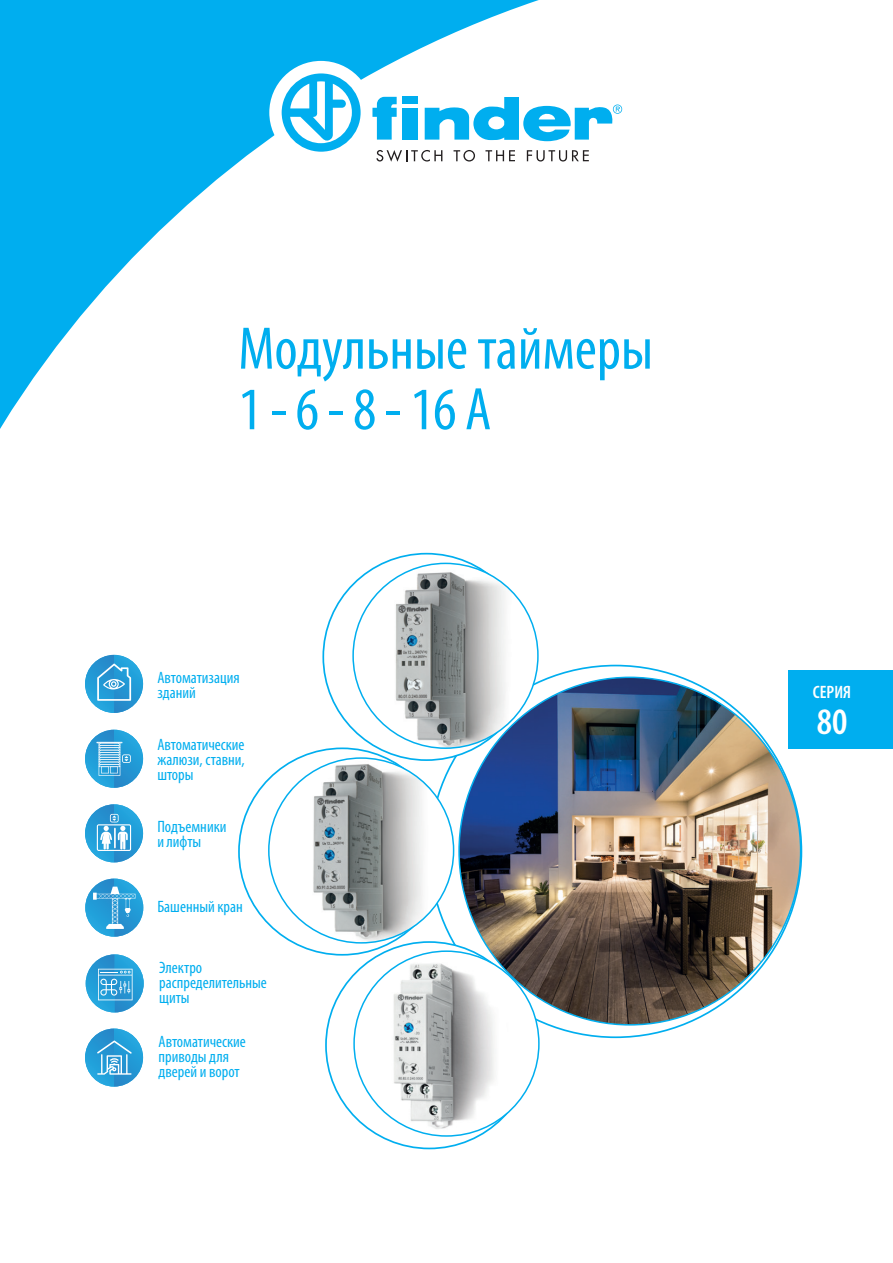
<style>
.page{position:relative;width:893px;height:1263px;background:#fff}
.page>*{position:absolute;margin:0;border:0;box-sizing:border-box;transform-origin:0 0}
.t1{font:condensed 60.6px/60.6px "Myriad Pro";color:#00aeef}
.t2{font:600 condensed 37.5px "Myriad Pro";color:#fff}
.t3{font:600 condensed 18px "Myriad Pro";color:#fff}
.t4{font:condensed 16.5px/15px "Myriad Pro";color:#00aeef}
</style>
<div class="page">
<div style="left:788px;top:670px;width:105px;height:78px;background:#00aeef"></div>
<svg style="left:0;top:0;width:551px;height:429px"></svg>
<div style="left:269px;top:61px;width:104px;height:103px;background:#fff;border-radius:50%"></div>
<svg style="left:282px;top:73px;width:79px;height:79px"></svg>
<svg style="left:425px;top:97px;width:197px;height:44px"></svg>
<svg style="left:372px;top:97px;width:25px;height:43px"></svg>
<div style="left:403px;top:108px;width:15px;height:32px;background:#00aeef"></div>
<div style="left:403px;top:97px;width:15px;height:7px;background:#00aeef"></div>
<svg style="left:376px;top:150px;width:66px;height:12px"></svg>
<svg style="left:454px;top:150px;width:21px;height:12px"></svg>
<svg style="left:485px;top:150px;width:30px;height:11px"></svg>
<svg style="left:527px;top:150px;width:62px;height:12px"></svg>
<img style="left:377px;top:563px;width:143px;height:185px">
<img style="left:296px;top:758px;width:142px;height:185px">
<img style="left:357px;top:951px;width:178px;height:185px">
<img style="left:459px;top:677px;width:342px;height:348px">
<img style="left:85px;top:879px;width:58px;height:58px">
<svg style="left:93px;top:887px;width:42px;height:42px;background:#49aadc"></svg>
<img style="left:85px;top:730px;width:58px;height:58px">
<svg style="left:97px;top:742px;width:34px;height:34px"></svg>
<img style="left:86px;top:954px;width:58px;height:58px">
<svg style="left:98px;top:969px;width:35px;height:31px"></svg>
<img style="left:85px;top:1028px;width:58px;height:58px">
<svg style="left:97px;top:1040px;width:35px;height:35px"></svg>
<img style="left:85px;top:655px;width:58px;height:58px">
<svg style="left:97px;top:663px;width:34px;height:38px"></svg>
<img style="left:85px;top:804px;width:58px;height:58px">
<svg style="left:97px;top:814px;width:34px;height:37px"></svg>
<hr style="left:114px;top:828px;width:2px;height:20px;background:#fff">
<h1 class="t1" style="left:238px;top:318px;width:416px">Модульные таймеры<br>1 - 6 - 8 - 16 A</h1>
<p class="t4" style="left:157px;top:670px;width:84px">Автоматизация зданий</p>
<p class="t4" style="left:157px;top:737px;width:89px;text-align:justify">Автоматические жалюзи, ставни, шторы</p>
<p class="t4" style="left:157px;top:819px;width:71px">Подъемники и лифты</p>
<p class="t4" style="left:157px;top:899px;width:87px">Башенный кран</p>
<p class="t4" style="left:159px;top:960px;width:109px">Электро распределительные щиты</p>
<p class="t4" style="left:159px;top:1033px;width:89px">Автоматические приводы для дверей и ворот</p>
<p class="t3" style="left:813px;top:682px;width:40px">CЕPИЯ</p>
<h2 class="t2" style="left:817px;top:701px;width:32px">80</h2>
</div>
